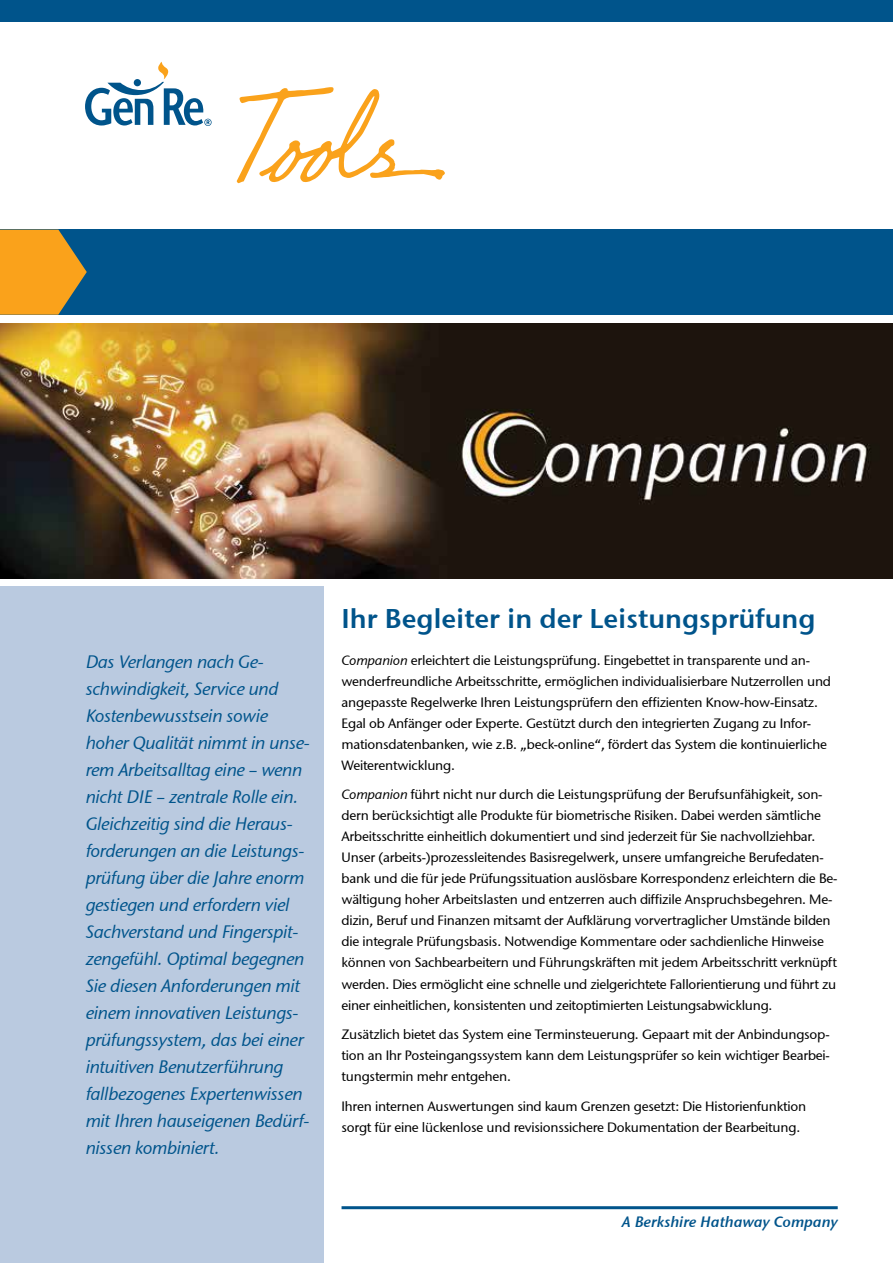
<style>
.page{position:relative;width:893px;height:1263px;background:#fff}
.page>*{position:absolute;margin:0;border:0;box-sizing:border-box;transform-origin:0 0}
.t1{font:600 27px "Stone Sans GC Re";color:#00548b}
.t2{font:italic 18px/27px "Stone Sans GC Re";letter-spacing:-.02em;color:#00548b}
.t3{font:italic 600 15px "Stone Sans GC Re";color:#00548b}
.t4{font:13.5px/21px "Stone Sans GC Re";letter-spacing:-.015em;color:#000}
.s1{font-style:italic}
</style>
<div class="page">
<div style="left:0;top:587px;width:324px;height:676px;background:#bacae0"></div>
<img style="left:0;top:323px;width:893px;height:255px">
<div style="left:0;top:230px;width:893px;height:85px;background:#00548b"></div>
<svg style="left:0;top:230px;width:87px;height:85px"></svg>
<div style="left:0;top:0;width:893px;height:21px;background:#00548b"></div>
<hr style="left:342px;top:1206px;width:496px;height:3px;background:#00548b">
<svg style="left:85px;top:62px;width:127px;height:64px"></svg>
<svg style="left:237px;top:87px;width:208px;height:96px"></svg>
<h1 class="t1" style="left:342px;top:602px;width:475px">Ihr Begleiter in der Leistungsprüfung</h1>
<p class="t2" style="left:86px;top:648px;width:225px">Das Verlangen nach Ge&shy;schwindigkeit, Service und<br>Kostenbewusstsein sowie hoher Qualität nimmt in unse&shy;rem Arbeitsalltag eine – wenn nicht DIE – zentrale Rolle ein.<br>Gleichzeitig sind die Heraus&shy;forderungen an die Leistungs&shy;prüfung über die Jahre enorm gestiegen und erfordern viel<br>Sachverstand und Fingerspit&shy;zengefühl. Optimal begegnen<br>Sie diesen Anforderungen mit einem innovativen Leistungs&shy;prüfungssystem, das bei einer intuitiven Benutzerführung fallbezogenes Expertenwissen mit Ihren hauseigenen Bedürf&shy;nissen kombiniert.</p>
<p class="t4" style="left:342px;top:650px;width:491px"><span class="s1">Companion</span> erleichtert die Leistungsprüfung. Eingebettet in transparente und an&shy;wenderfreundliche Arbeitsschritte, ermöglichen individualisierbare Nutzerrollen und angepasste Regelwerke Ihren Leistungsprüfern den effizienten Know-how-Einsatz.<br>Egal ob Anfänger oder Experte. Gestützt durch den integrierten Zugang zu Infor&shy;mationsdatenbanken, wie z.B. „beck-online“, fördert das System die kontinuierliche Weiterentwicklung.</p>
<p class="t4" style="left:342px;top:784px;width:497px"><span class="s1">Companion</span> führt nicht nur durch die Leistungsprüfung der Berufsunfähigkeit, son&shy;dern berücksichtigt alle Produkte für biometrische Risiken. Dabei werden sämtliche Arbeitsschritte einheitlich dokumentiert und sind jederzeit für Sie nachvollziehbar.<br>Unser (arbeits-)prozessleitendes Basisregelwerk, unsere umfangreiche Berufedaten&shy;bank und die für jede Prüfungssituation auslösbare Korrespondenz erleichtern die Be&shy;wältigung hoher Arbeitslasten und entzerren auch diffizile Anspruchsbegehren. Me&shy;dizin, Beruf und Finanzen mitsamt der Aufklärung vorvertraglicher Umstände bilden die integrale Prüfungsbasis. Notwendige Kommentare oder sachdienliche Hinweise können von Sachbearbeitern und Führungskräften mit jedem Arbeitsschritt verknüpft werden. Dies ermöglicht eine schnelle und zielgerichtete Fallorientierung und führt zu einer einheitlichen, konsistenten und zeitoptimierten Leistungsabwicklung.</p>
<p class="t4" style="left:342px;top:1024px;width:490px;text-align:justify">Zusätzlich bietet das System eine Terminsteuerung. Gepaart mit der Anbindungsop&shy;tion an Ihr Posteingangssystem kann dem Leistungsprüfer so kein wichtiger Bearbei&shy;tungstermin mehr entgehen.</p>
<p class="t4" style="left:342px;top:1095px;width:466px">Ihren internen Auswertungen sind kaum Grenzen gesetzt: Die Historienfunktion sorgt für eine lückenlose und revisionssichere Dokumentation der Bearbeitung.</p>
<p class="t3" style="left:622px;top:1213px;width:217px">A Berkshire Hathaway Company</p>
</div>
